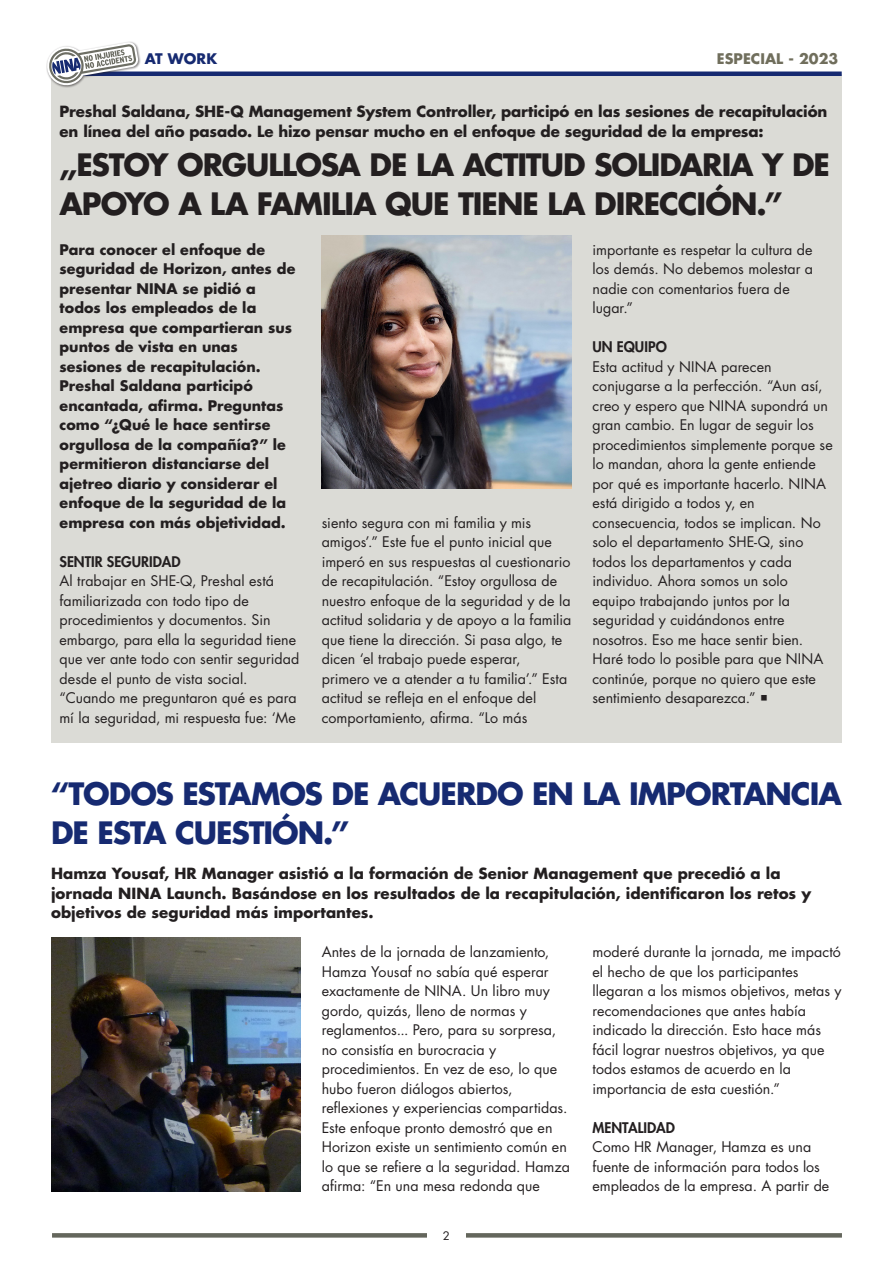
<style>
.page{position:relative;width:893px;height:1263px;background:#fff}
.page>*{position:absolute;margin:0;border:0;box-sizing:border-box;transform-origin:0 0}
._002_BOS_Heading_2_C{font:700 30px/39px "Futura Std";letter-spacing:-.035em;color:#231f20}
._002_BOS_Heading_2_C-2{font:700 30px/39px "Futura Std";letter-spacing:-.035em;color:#162a71}
._000_BOS_Introductio{font:700 15px/19.5px "Futura Std";letter-spacing:.005em;color:#231f20}
._002_BOS_Heading_2_C-3{font:700 15px/19.5px "Futura Std";letter-spacing:-.005em;color:#231f20}
._005_BOS_Body___No_H{font:14.25px/19.5px "Futura Std";color:#231f20}
._005_BOS_Body___No_H-2{font:700 14.25px/19.5px "Futura Std";letter-spacing:.005em;color:#231f20}
._000_BOS_Introductio-2{font:800 14.25px "Futura Std";color:#231f20}
._000_BOS_Introductio-3{font:700 14.25px "Futura Std";letter-spacing:.005em;color:#706e5c}
._000_BOS_Introductio-4{font:700 14.25px "Futura Std";letter-spacing:.005em;color:#162a71}
._002_BOS_Heading_2_C-4{font:11.4px "Futura Std";color:#231f20}
</style>
<div class="page">
<div style="left:51px;top:74px;width:791px;height:668px;background:#dbdbd6"></div>
<div style="left:51px;top:71px;width:791px;height:5px;background:#162a71"></div>
<div style="left:46px;top:41px;width:95px;height:47px;background:#231f20;opacity:.55"></div>
<svg style="left:47px;top:42px;width:92px;height:44px"></svg>
<img style="left:322px;top:235px;width:249px;height:254px">
<img style="left:51px;top:937px;width:249px;height:254px">
<svg style="left:52px;top:1233px;width:790px;height:4px;background:#686a61"></svg>
<div style="left:427px;top:1222px;width:38px;height:26px;background:#fff"></div>
<p class="_000_BOS_Introductio-4" style="left:145px;top:49px;width:74px">AT WORK</p>
<p class="_000_BOS_Introductio-3" style="left:717px;top:49px;width:123px">ESPECIAL - 2023</p>
<p class="_002_BOS_Heading_2_C-3" style="left:60px;top:102px;width:769px">Preshal Saldana, SHE-Q Management System Controller, participó en las sesiones de recapitulación en línea del año pasado. Le hizo pensar mucho en el enfoque de seguridad de la empresa:</p>
<p class="_002_BOS_Heading_2_C" style="left:60px;top:145px;width:772px">„ESTOY ORGULLOSA DE LA ACTITUD SOLIDARIA Y DE<br>APOYO A LA FAMILIA QUE TIENE LA DIRECCIÓN.”</p>
<p class="_005_BOS_Body___No_H-2" style="left:60px;top:240px;width:237px">Para conocer el enfoque de seguridad de Horizon, antes de presentar NINA se pidió a todos los empleados de la empresa que compartieran sus puntos de vista en unas sesiones de recapitulación.<br>Preshal Saldana participó encantada, afirma. Preguntas como “¿Qué le hace sentirse orgullosa de la compañía?” le permitieron distanciarse del ajetreo diario y considerar el enfoque de la seguridad de la empresa con más objetividad.</p>
<p class="_000_BOS_Introductio-2" style="left:60px;top:553px;width:123px">SENTIR SEGURIDAD</p>
<p class="_005_BOS_Body___No_H" style="left:60px;top:572px;width:241px">Al trabajar en SHE-Q, Preshal está familiarizada con todo tipo de procedimientos y documentos. Sin embargo, para ella la seguridad tiene que ver ante todo con sentir seguridad desde el punto de vista social. “Cuando me preguntaron qué es para mí la seguridad, mi respuesta fue: ‘Me</p>
<p class="_005_BOS_Body___No_H" style="left:322px;top:513px;width:251px">siento segura con mi familia y mis amigos’.” Este fue el punto inicial que imperó en sus respuestas al cuestionario de recapitulación. “Estoy orgullosa de nuestro enfoque de la seguridad y de la actitud solidaria y de apoyo a la familia que tiene la dirección. Si pasa algo, te dicen ‘el trabajo puede esperar, primero ve a atender a tu familia’.” Esta actitud se refleja en el enfoque del comportamiento, afirma. “Lo más</p>
<p class="_005_BOS_Body___No_H" style="left:592px;top:240px;width:222px">importante es respetar la cultura de los demás. No debemos molestar a nadie con comentarios fuera de lugar.”</p>
<p class="_000_BOS_Introductio-2" style="left:592px;top:338px;width:76px">UN EQUIPO</p>
<p class="_005_BOS_Body___No_H" style="left:592px;top:357px;width:242px">Esta actitud y NINA parecen conjugarse a la perfección. “Aun así, creo y espero que NINA supondrá un gran cambio. En lugar de seguir los procedimientos simplemente porque se lo mandan, ahora la gente entiende por qué es importante hacerlo. NINA está dirigido a todos y, en consecuencia, todos se implican. No solo el departamento SHE-Q, sino todos los departamentos y cada individuo. Ahora somos un solo equipo trabajando juntos por la seguridad y cuidándonos entre nosotros. Eso me hace sentir bien.<br>Haré todo lo posible para que NINA continúe, porque no quiero que este sentimiento desaparezca.” ○</p>
<p class="_002_BOS_Heading_2_C-2" style="left:51px;top:774px;width:792px">“TODOS ESTAMOS DE ACUERDO EN LA IMPORTANCIA<br>DE ESTA CUESTIÓN.”</p>
<p class="_000_BOS_Introductio" style="left:51px;top:863px;width:762px">Hamza Yousaf, HR Manager asistió a la formación de Senior Management que precedió a la jornada NINA Launch. Basándose en los resultados de la recapitulación, identificaron los retos y objetivos de seguridad más importantes.</p>
<p class="_005_BOS_Body___No_H" style="left:322px;top:942px;width:250px">Antes de la jornada de lanzamiento, Hamza Yousaf no sabía qué esperar exactamente de NINA. Un libro muy gordo, quizás, lleno de normas y reglamentos... Pero, para su sorpresa, no consistía en burocracia y procedimientos. En vez de eso, lo que hubo fueron diálogos abiertos, reflexiones y experiencias compartidas.<br>Este enfoque pronto demostró que en Horizon existe un sentimiento común en lo que se refiere a la seguridad. Hamza afirma: “En una mesa redonda que</p>
<p class="_005_BOS_Body___No_H" style="left:592px;top:942px;width:251px">moderé durante la jornada, me impactó el hecho de que los participantes llegaran a los mismos objetivos, metas y recomendaciones que antes había indicado la dirección. Esto hace más fácil lograr nuestros objetivos, ya que todos estamos de acuerdo en la importancia de esta cuestión.”</p>
<p class="_000_BOS_Introductio-2" style="left:592px;top:1118px;width:84px">MENTALIDAD</p>
<p class="_005_BOS_Body___No_H" style="left:592px;top:1137px;width:238px">Como HR Manager, Hamza es una fuente de información para todos los empleados de la empresa. A partir de</p>
<p class="_002_BOS_Heading_2_C-4" style="left:443px;top:1228px;width:9px">2</p>
</div>
